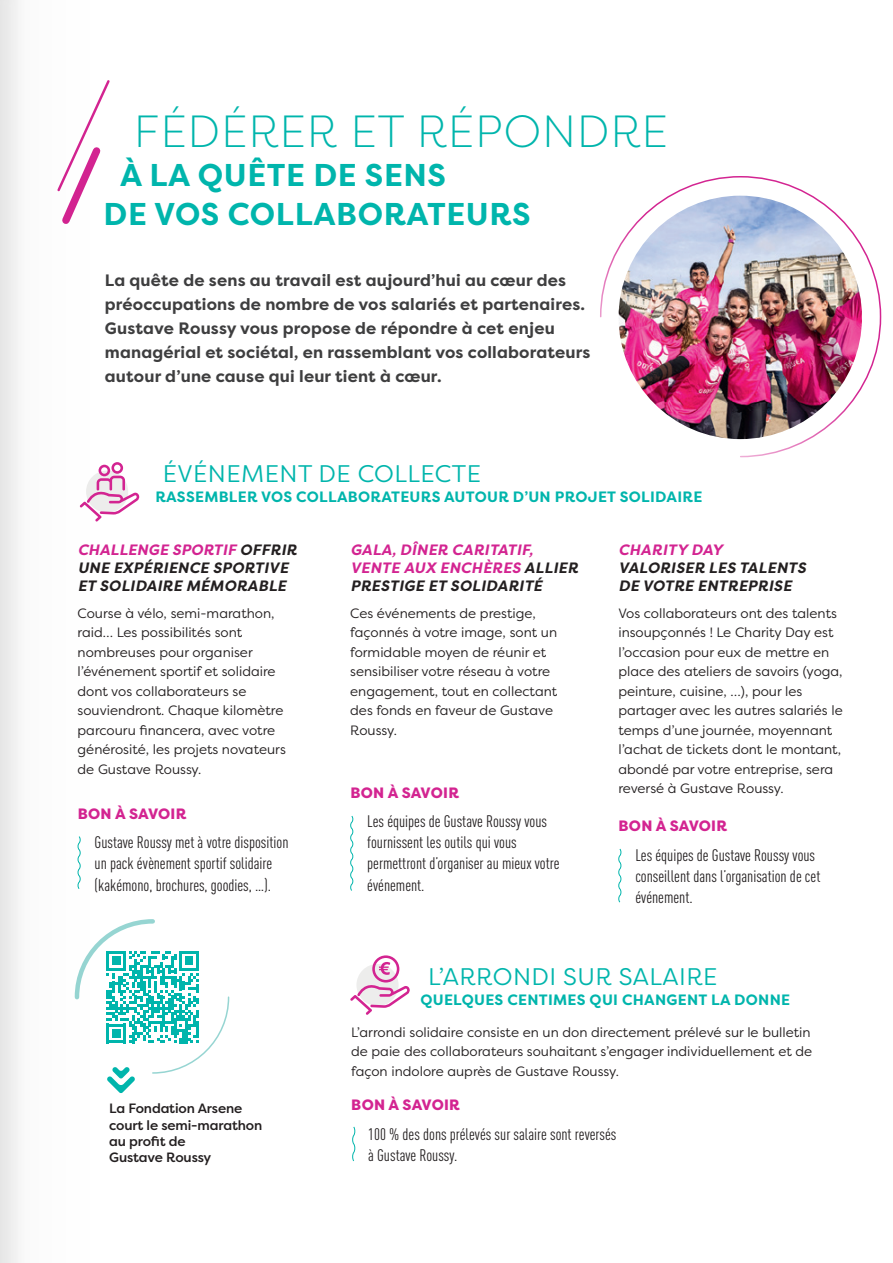
<style>
.page{position:relative;width:893px;height:1263px;background:#fff}
.page>*{position:absolute;margin:0;border:0;box-sizing:border-box;transform-origin:0 0}
.t1{font:300 45px "Filson Pro";letter-spacing:.02em;color:#00b5ac}
.t2{font:700 31.5px/39px "Filson Pro";letter-spacing:.02em;color:#00b5ac}
.t3{font:24px "Filson Pro";letter-spacing:.02em;color:#00b5ac}
.t4{font:16.5px/21px "DIN Cond";color:#231f20}
.t5{font:700 16.5px/24px "Filson Pro";letter-spacing:.01em;color:#3e3e3f}
.t6{font:italic 700 15px/18px "Filson Pro";letter-spacing:.02em;color:#231f20}
.t7{font:700 15px "Filson Pro";letter-spacing:.02em;color:#00b5ac}
.t8{font:italic 700 15px/18px "Filson Pro";letter-spacing:.02em;color:#d32491}
.t9{font:800 15px "Filson Pro";letter-spacing:.02em;color:#d32491}
.t10{font:13.5px/19.5px "Filson Pro";color:#231f20}
.t11{font:500 13.5px/16.2px "Filson Pro";letter-spacing:-.01em;color:#231f20}
.s1{color:#231f20}
.s2{color:#d32491}
</style>
<div class="page">
<svg style="left:618px;top:848px;width:4px;height:55px"></svg>
<img style="left:600px;top:176px;width:282px;height:282px">
<img style="left:0;top:0;width:410px;height:1263px">
<p class="t1" style="left:134px;top:103px;width:536px">FÉDÉRER ET RÉPONDRE</p>
<p class="t2" style="left:104px;top:156px;width:429px;text-indent:16px">À LA QUÊTE DE SENS<br>DE VOS COLLABORATEURS</p>
<p class="t5" style="left:105px;top:269px;width:487px">La quête de sens au travail est aujourd’hui au cœur des préoccupations de nombre de vos salariés et partenaires.<br>Gustave Roussy vous propose de répondre à cet enjeu managérial et sociétal, en rassemblant vos collaborateurs autour d’une cause qui leur tient à cœur.</p>
<p class="t3" style="left:163px;top:458px;width:319px">ÉVÉNEMENT DE COLLECTE</p>
<p class="t7" style="left:155px;top:487px;width:548px">RASSEMBLER VOS COLLABORATEURS AUTOUR D’UN PROJET SOLIDAIRE</p>
<p class="t8" style="left:350px;top:541px;width:229px">GALA, DÎNER CARITATIF,<br>VENTE AUX ENCHÈRES <span class="s1">ALLIER<br>PRESTIGE ET SOLIDARITÉ</span></p>
<p class="t6" style="left:78px;top:541px;width:220px"><span class="s2">CHALLENGE SPORTIF</span> OFFRIR<br>UNE EXPÉRIENCE SPORTIVE<br>ET SOLIDAIRE MÉMORABLE</p>
<p class="t6" style="left:618px;top:541px;width:189px"><span class="s2">CHARITY DAY<br></span>VALORISER LES TALENTS<br>DE VOTRE ENTREPRISE</p>
<p class="t10" style="left:78px;top:603px;width:210px">Course à vélo, semi-marathon, raid… Les possibilités sont nombreuses pour organiser l’événement sportif et solidaire dont vos collaborateurs se souviendront. Chaque kilomètre parcouru financera, avec votre générosité, les projets novateurs de Gustave Roussy.</p>
<p class="t10" style="left:618px;top:603px;width:226px">Vos collaborateurs ont des talents insoupçonnés ! Le Charity Day est l’occasion pour eux de mettre en place des ateliers de savoirs (yoga, peinture, cuisine, …), pour les partager avec les autres salariés le temps d’une journée, moyennant l’achat de tickets dont le montant, abondé par votre entreprise, sera reversé à Gustave Roussy.</p>
<p class="t10" style="left:350px;top:603px;width:209px">Ces événements de prestige, façonnés à votre image, sont un formidable moyen de réunir et sensibiliser votre réseau à votre engagement, tout en collectant des fonds en faveur de Gustave<br>Roussy.</p>
<p class="t9" style="left:350px;top:783px;width:110px">BON À SAVOIR</p>
<p class="t4" style="left:367px;top:811px;width:194px">Les équipes de Gustave Roussy vous fournissent les outils qui vous permettront d’organiser au mieux votre événement.</p>
<p class="t9" style="left:78px;top:804px;width:110px">BON À SAVOIR</p>
<p class="t4" style="left:95px;top:832px;width:195px">Gustave Roussy met à votre disposition un pack évènement sportif solidaire (kakémono, brochures, goodies, …).</p>
<p class="t9" style="left:618px;top:817px;width:110px">BON À SAVOIR</p>
<p class="t4" style="left:635px;top:844px;width:186px">Les équipes de Gustave Roussy vous conseillent dans l’organisation de cet événement.</p>
<p class="t3" style="left:428px;top:961px;width:291px">L’ARRONDI SUR SALAIRE</p>
<p class="t7" style="left:420px;top:990px;width:371px">QUELQUES CENTIMES QUI CHANGENT LA DONNE</p>
<p class="t10" style="left:351px;top:1022px;width:463px;text-align:justify">L’arrondi solidaire consiste en un don directement prélevé sur le bulletin de paie des collaborateurs souhaitant s’engager individuellement et de façon indolore auprès de Gustave Roussy.</p>
<p class="t11" style="left:109px;top:1100px;width:155px">La Fondation Arsene court le semi-marathon au profit de<br>Gustave Roussy</p>
<p class="t9" style="left:351px;top:1095px;width:110px">BON À SAVOIR</p>
<p class="t4" style="left:368px;top:1123px;width:250px">100 % des dons prélevés sur salaire sont reversés à Gustave Roussy.</p>
</div>
